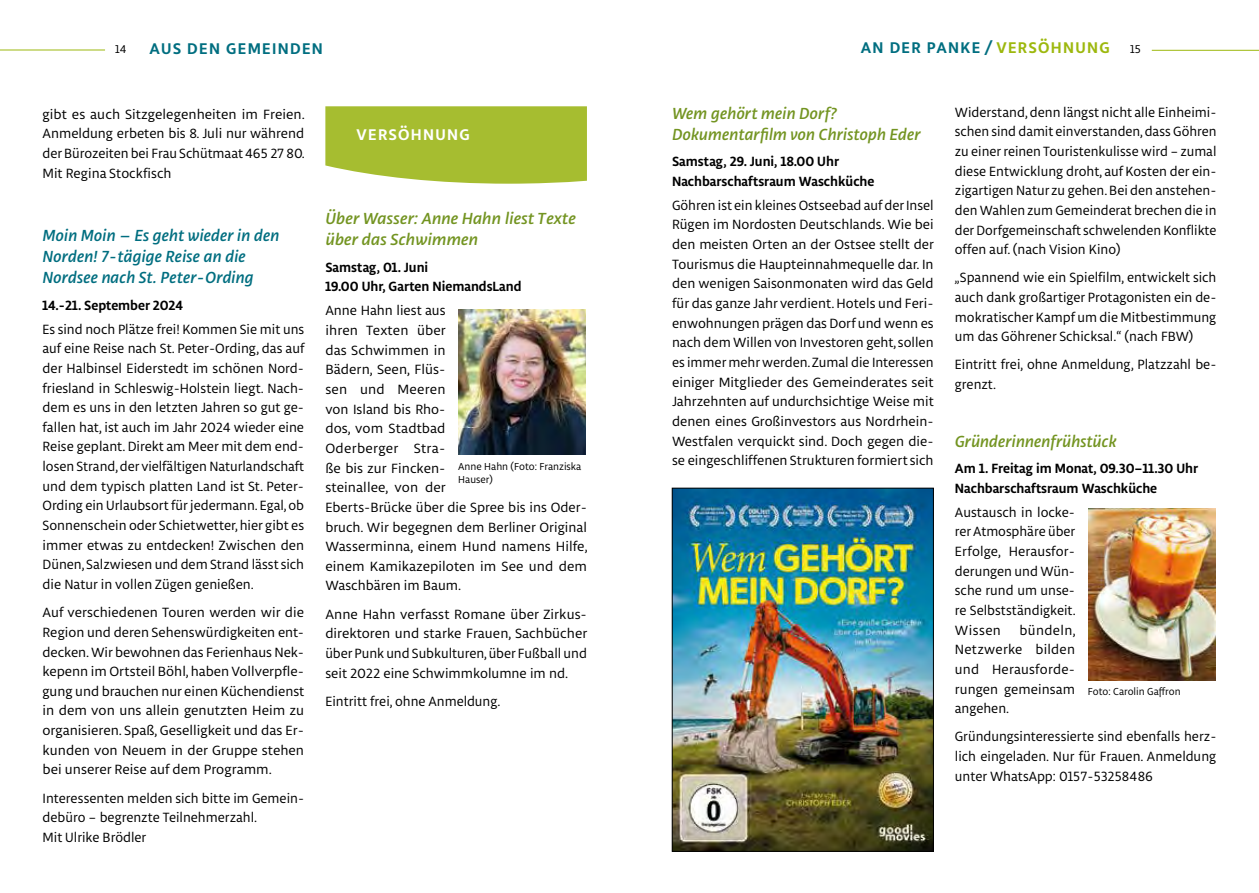
<style>
.page{position:relative;width:1259px;height:893px;background:#fff}
.page>*{position:absolute;margin:0;border:0;box-sizing:border-box;transform-origin:0 0}
.t1{font:italic 500 17.1px/21px "Libertad";letter-spacing:.005em;color:#006e80}
.t2{font:italic 500 17.1px/21px "Libertad";letter-spacing:.005em;color:#739421}
.t3{font:italic 500 17.1px/21px "Libertad";letter-spacing:.005em;color:#739421;scale:1.04 1}
.t4{font:700 16.5px "Libertad";letter-spacing:.08em;color:#006e80}
.t5{font:700 16.5px "Libertad";letter-spacing:.08em;color:#fff}
.t6{font:14.25px/19.6px "Libertad";color:#000;text-align:justify}
.t7{font:700 14.25px/19.6px "Libertad";color:#000}
.t8{font:12px "Libertad";color:#000}
.t9{font:10.8px/12.9px "Libertad";color:#000}
.s1{color:#9db80e}
.s2{font-weight:400;font-size:12px;color:#000}
</style>
<div class="page">
<hr style="left:0;top:50px;width:105px;height:1px;background:#9db80e">
<hr style="left:1151px;top:50px;width:108px;height:1px;background:#9db80e">
<svg style="left:325px;top:106px;width:262px;height:78px"></svg>
<img style="left:458px;top:309px;width:128px;height:146px">
<img style="left:674px;top:490px;width:257px;height:359px">
<div style="left:672px;top:488px;width:261px;height:363px;border:1px solid #000"></div>
<img style="left:1088px;top:509px;width:127px;height:171px">
<p class="t8" style="left:115px;top:42px;width:13px">14</p>
<p class="t4" style="left:149px;top:37px;width:175px">AUS DEN GEMEINDEN</p>
<p class="t4" style="left:860px;top:36px;width:282px">AN DER PANKE / <span class="s1">VERSÖHNUNG</span> <span class="s2">15</span></p>
<p class="t6" style="left:43px;top:104px;width:264px">gibt es auch Sitzgelegenheiten im Freien.<br>Anmeldung erbeten bis 8. Juli nur während der Bürozeiten bei Frau Schütmaat 465 27 80.<br>Mit Regina Stockfisch</p>
<p class="t1" style="left:43px;top:224px;width:238px">Moin Moin – Es geht wieder in den<br>Norden! 7-tägige Reise an die<br>Nordsee nach St. Peter-Ording</p>
<p class="t7" style="left:43px;top:295px;width:142px">14.-21. September 2024</p>
<p class="t6" style="left:43px;top:319px;width:263px">Es sind noch Plätze frei! Kommen Sie mit uns auf eine Reise nach St. Peter-Ording, das auf der Halbinsel Eiderstedt im schönen Nord&shy;friesland in Schleswig-Holstein liegt. Nach&shy;dem es uns in den letzten Jahren so gut ge&shy;fallen hat, ist auch im Jahr 2024 wieder eine Reise geplant. Direkt am Meer mit dem end&shy;losen Strand, der vielfältigen Naturlandschaft und dem typisch platten Land ist St. Peter-Ording ein Urlaubsort für jedermann. Egal, ob Sonnenschein oder Schietwetter, hier gibt es immer etwas zu entdecken! Zwischen den Dünen, Salzwiesen und dem Strand lässt sich die Natur in vollen Zügen genießen.</p>
<p class="t6" style="left:43px;top:602px;width:263px;text-align:left">Auf verschiedenen Touren werden wir die Region und deren Sehenswürdigkeiten ent&shy;decken. Wir bewohnen das Ferienhaus Nek&shy;kepenn im Ortsteil Böhl, haben Vollverpfle&shy;gung und brauchen nur einen Küchendienst in dem von uns allein genutzten Heim zu organisieren. Spaß, Geselligkeit und das Er&shy;kunden von Neuem in der Gruppe stehen bei unserer Reise auf dem Programm.</p>
<p class="t6" style="left:43px;top:788px;width:263px;text-align:left">Interessenten melden sich bitte im Gemein&shy;debüro – begrenzte Teilnehmerzahl.<br>Mit Ulrike Brödler</p>
<p class="t5" style="left:356px;top:124px;width:115px">VERSÖHNUNG</p>
<p class="t3" style="left:325px;top:208px;width:242px">Über Wasser: Anne Hahn liest Texte über das Schwimmen</p>
<p class="t7" style="left:325px;top:257px;width:198px">Samstag, 01. Juni<br>19.00 Uhr, Garten NiemandsLand</p>
<p class="t6" style="left:325px;top:301px;width:264px;text-align:left">Anne Hahn liest aus<br>ihren Texten über<br>das Schwimmen in<br>Bädern, Seen, Flüs-<br>sen und Meeren<br>von Island bis Rho-<br>dos, vom Stadtbad<br>Oderberger Stra-<br>ße bis zur Fincken-<br>steinallee, von der<br>Eberts-Brücke über die Spree bis ins Oder&shy;bruch. Wir begegnen dem Berliner Original<br>Wasserminna, einem Hund namens Hilfe, einem Kamikazepiloten im See und dem<br>Waschbären im Baum.</p>
<p class="t6" style="left:325px;top:604px;width:263px;text-align:left">Anne Hahn verfasst Romane über Zirkus&shy;direktoren und starke Frauen, Sachbücher über Punk und Subkulturen, über Fußball und seit 2022 eine Schwimmkolumne im nd.</p>
<p class="t6" style="left:325px;top:691px;width:177px">Eintritt frei, ohne Anmeldung.</p>
<p class="t9" style="left:458px;top:459px;width:124px">Anne Hahn (Foto: Franziska<br>Hauser)</p>
<p class="t2" style="left:672px;top:102px;width:250px">Wem gehört mein Dorf?<br>Dokumentarfilm von Christoph Eder</p>
<p class="t7" style="left:672px;top:151px;width:204px">Samstag, 29. Juni, 18.00 Uhr<br>Nachbarschaftsraum Waschküche</p>
<p class="t6" style="left:672px;top:195px;width:263px">Göhren ist ein kleines Ostseebad auf der Insel Rügen im Nordosten Deutschlands. Wie bei den meisten Orten an der Ostsee stellt der Tourismus die Haupteinnahmequelle dar. In den wenigen Saisonmonaten wird das Geld für das ganze Jahr verdient. Hotels und Feri&shy;enwohnungen prägen das Dorf und wenn es nach dem Willen von Investoren geht, sollen es immer mehr werden. Zumal die Interessen einiger Mitglieder des Gemeinderates seit Jahrzehnten auf undurchsichtige Weise mit denen eines Großinvestors aus Nordrhein-Westfalen verquickt sind. Doch gegen die&shy;se eingeschliffenen Strukturen formiert sich</p>
<p class="t6" style="left:955px;top:102px;width:263px">Widerstand, denn längst nicht alle Einheimi&shy;schen sind damit einverstanden, dass Göhren zu einer reinen Touristenkulisse wird – zumal diese Entwicklung droht, auf Kosten der ein&shy;zigartigen Natur zu gehen. Bei den anstehen&shy;den Wahlen zum Gemeinderat brechen die in der Dorfgemeinschaft schwelenden Konflikte offen auf. (nach Vision Kino)</p>
<p class="t6" style="left:955px;top:268px;width:263px">„Spannend wie ein Spielfilm, entwickelt sich auch dank großartiger Protagonisten ein de&shy;mokratischer Kampf um die Mitbestimmung um das Göhrener Schicksal.“ (nach FBW)</p>
<p class="t6" style="left:955px;top:355px;width:263px">Eintritt frei, ohne Anmeldung, Platzzahl be&shy;grenzt.</p>
<p class="t2" style="left:955px;top:430px;width:163px">Gründerinnenfrühstück</p>
<p class="t7" style="left:955px;top:458px;width:245px">Am 1. Freitag im Monat, 09.30–11.30 Uhr<br>Nachbarschaftsraum Waschküche</p>
<p class="t6" style="left:955px;top:502px;width:122px">Austausch in locke&shy;rer Atmosphäre über Erfolge, Herausfor&shy;derungen und Wün&shy;sche rund um unse&shy;re Selbstständigkeit.<br>Wissen</p>
<p class="t6" style="left:955px;top:620px;width:122px;text-indent:65px">bündeln, Netzwerke bilden und Herausforde&shy;rungen gemeinsam angehen.</p>
<p class="t6" style="left:955px;top:727px;width:263px">Gründungsinteressierte sind ebenfalls herz&shy;lich eingeladen. Nur für Frauen. Anmeldung unter WhatsApp: 0157-53258486</p>
<p class="t9" style="left:1087px;top:685px;width:94px">Foto: Carolin Gaffron</p>
</div>
